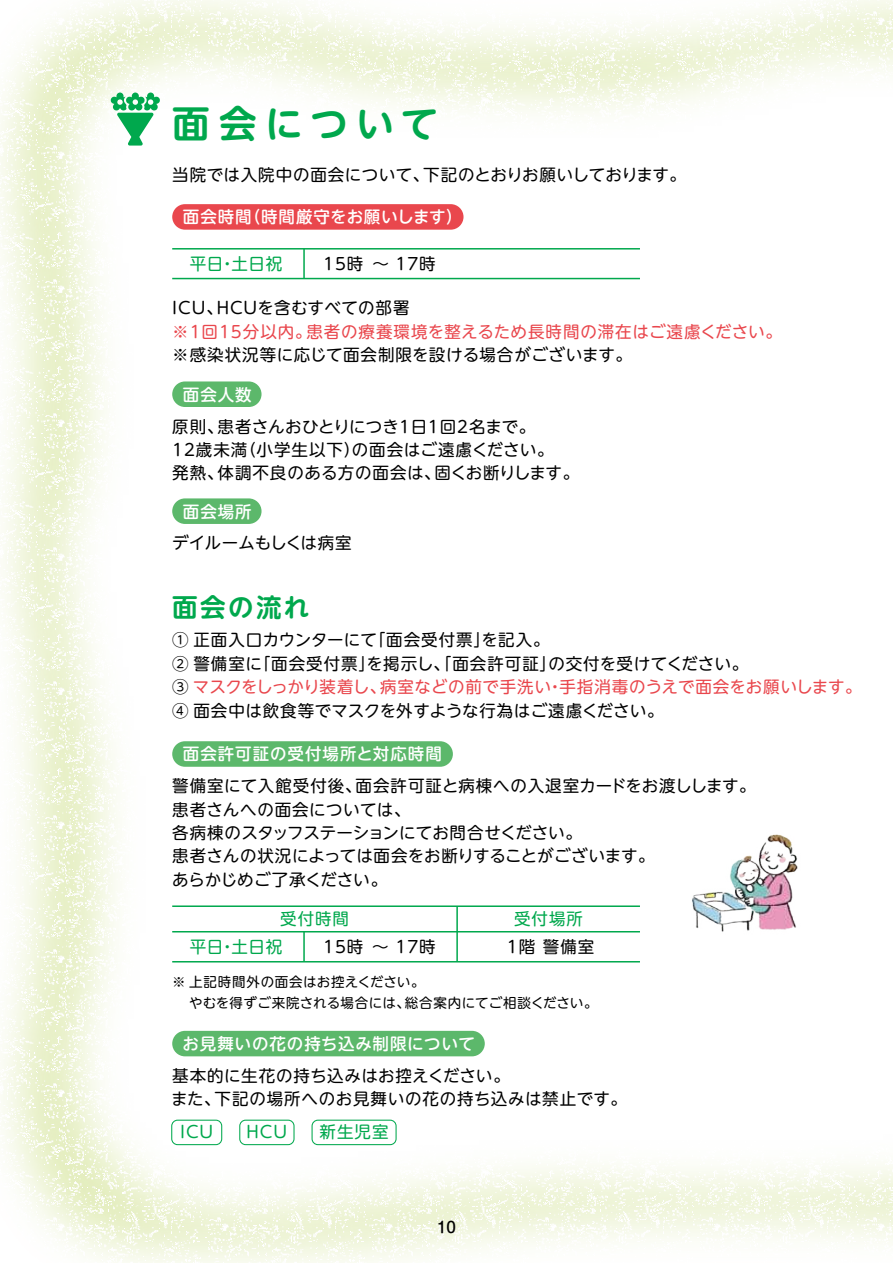
<style>
.page{position:relative;width:893px;height:1263px;background:#fff}
.page>*{position:absolute;margin:0;border:0;box-sizing:border-box;transform-origin:0 0}
.t1{font:700 37.5px "UD Shin M Go Pro De";letter-spacing:.215em;color:#00a84d}
.t2{font:700 25.5px "UD Shin M Go Pro De";letter-spacing:.095em;color:#00a84d}
.t3{font:16.5px/23.4px "UD Shin M Go Pro";letter-spacing:.035em;color:#000}
.t4{font:500 16.5px "UD Shin M Go Pro";letter-spacing:.06em;color:#fff}
.t5{font:16.5px/23.4px "UD Shin M Go Pro";letter-spacing:.005em;color:#000}
.t6{font:16.5px "UD Shin M Go Pro";letter-spacing:.05em;color:#e9474d}
.t7{font:16.5px "UD Shin M Go Pro";letter-spacing:.06em;color:#00a84d}
.t8{font:16.5px "UD Shin M Go Pro";color:#000}
.t9{font:500 15px "Shin M Go Pro";color:#000}
.t10{font:13.5px/21px "UD Shin M Go Pro";letter-spacing:.035em;color:#000}
.s1{color:#e9474d}
</style>
<div class="page">
<img style="left:8px;top:0;width:885px;height:1263px">
<div style="left:172px;top:204px;width:291px;height:26px;background:#e9474d;border-radius:13px"></div>
<div style="left:172px;top:741px;width:281px;height:26px;background:#5cb86b;border-radius:13px"></div>
<div style="left:172px;top:1031px;width:313px;height:25px;background:#5cb86b;border-radius:13px"></div>
<div style="left:172px;top:381px;width:90px;height:26px;background:#5cb86b;border-radius:13px"></div>
<div style="left:172px;top:498px;width:90px;height:26px;background:#5cb86b;border-radius:13px"></div>
<hr style="left:172px;top:931px;width:468px;height:1px;background:#00a84d">
<hr style="left:172px;top:905px;width:468px;height:2px;background:#00a84d">
<hr style="left:456px;top:906px;width:2px;height:55px;background:#00a84d">
<hr style="left:303px;top:932px;width:2px;height:29px;background:#00a84d">
<hr style="left:172px;top:961px;width:468px;height:1px;background:#00a84d">
<hr style="left:172px;top:278px;width:468px;height:1px;background:#00a84d">
<hr style="left:172px;top:248px;width:468px;height:2px;background:#00a84d">
<hr style="left:303px;top:249px;width:2px;height:30px;background:#00a84d">
<svg style="left:171px;top:1120px;width:51px;height:25px"></svg>
<svg style="left:239px;top:1120px;width:56px;height:25px"></svg>
<svg style="left:312px;top:1120px;width:85px;height:25px"></svg>
<svg style="left:111px;top:93px;width:49px;height:53px"></svg>
<img style="left:679px;top:824px;width:129px;height:116px">
<h1 class="t1" style="left:172px;top:93px;width:267px">面会について</h1>
<p class="t3" style="left:172px;top:162px;width:515px">当院では入院中の面会について、下記のとおりお願いしております。</p>
<p class="t4" style="left:183px;top:204px;width:281px">面会時間（時間厳守をお願いします）</p>
<p class="t7" style="left:190px;top:250px;width:94px">平日・土日祝</p>
<p class="t3" style="left:323px;top:251px;width:114px">15時～ 17時</p>
<p class="t3" style="left:172px;top:295px;width:239px">ICU、HCUを含むすべての部署</p>
<p class="t3" style="left:172px;top:342px;width:461px">※感染状況等に応じて面会制限を設ける場合がございます。</p>
<p class="t6" style="left:172px;top:318px;width:611px">※1回15分以内。患者の療養環境を整えるため長時間の滞在はご遠慮ください。</p>
<p class="t4" style="left:183px;top:381px;width:70px">面会人数</p>
<p class="t3" style="left:172px;top:414px;width:365px">原則、患者さんおひとりにつき1日1回2名まで。</p>
<p class="t3" style="left:172px;top:437px;width:408px">12歳未満（小学生以下）の面会はご遠慮ください。<br>発熱、体調不良のある方の面会は、固くお断りします。</p>
<p class="t4" style="left:183px;top:498px;width:70px">面会場所</p>
<p class="t8" style="left:172px;top:530px;width:181px">デイルームもしくは病室</p>
<h2 class="t2" style="left:172px;top:586px;width:139px">面会の流れ</h2>
<p class="t3" style="left:172px;top:628px;width:691px">① 正面入口カウンターにて「面会受付票」を記入。<br>② 警備室に「面会受付票」を掲示し、「面会許可証」の交付を受けてください。<br>③ <span class="s1">マスクをしっかり装着し、病室などの前で手洗い・手指消毒のうえで面会をお願いします。</span>④ 面会中は飲食等でマスクを外すような行為はご遠慮ください。</p>
<p class="t4" style="left:183px;top:741px;width:261px">面会許可証の受付場所と対応時間</p>
<p class="t3" style="left:172px;top:773px;width:585px">警備室にて入館受付後、面会許可証と病棟への入退室カードをお渡しします。患者さんへの面会については、<br>各病棟のスタッフステーションにてお問合せください。</p>
<p class="t5" style="left:172px;top:843px;width:484px">患者さんの状況によっては面会をお断りすることがございます。あらかじめご了承ください。</p>
<p class="t7" style="left:280px;top:905px;width:70px">受付時間</p>
<p class="t7" style="left:514px;top:905px;width:70px">受付場所</p>
<p class="t7" style="left:190px;top:933px;width:94px">平日・土日祝</p>
<p class="t3" style="left:323px;top:934px;width:114px">15時～ 17時</p>
<p class="t3" style="left:507px;top:934px;width:89px">1階 警備室</p>
<p class="t10" style="left:189px;top:971px;width:410px;text-indent:-17px">※ 上記時間外の面会はお控えください。<br>やむを得ずご来院される場合には、総合案内にてご相談ください。</p>
<p class="t4" style="left:183px;top:1030px;width:294px">お見舞いの花の持ち込み制限について</p>
<p class="t3" style="left:171px;top:1063px;width:457px">基本的に生花の持ち込みはお控えください。<br>また、下記の場所へのお見舞いの花の持ち込みは禁止です。</p>
<p class="t7" style="left:180px;top:1119px;width:35px">ICU</p>
<p class="t7" style="left:247px;top:1119px;width:42px">HCU</p>
<p class="t7" style="left:320px;top:1119px;width:70px">新生児室</p>
<p class="t9" style="left:437px;top:1215px;width:20px">10</p>
</div>
